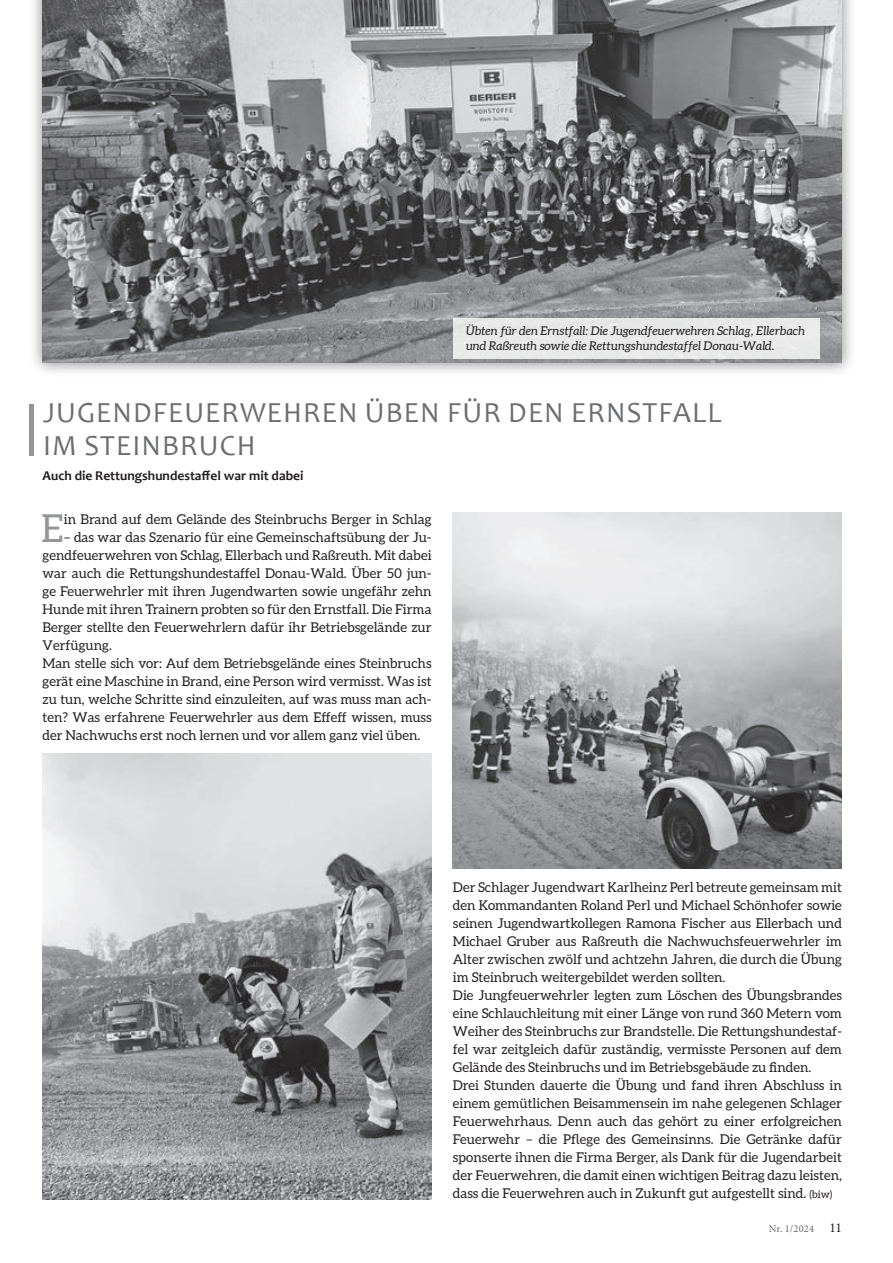
<style>
.page{position:relative;width:893px;height:1263px;background:#fff}
.page>*{position:absolute;margin:0;border:0;box-sizing:border-box;transform-origin:0 0}
.t1{font:38.55px "Aleo";color:#939598}
.t2{font:29.25px/33px "Candara";letter-spacing:.04em;color:#6c6d70}
.t3{font:13.5px/18px "Aleo";color:#231f20}
.t4{font:700 13.5px "Candara";color:#231f20}
.t5{font:italic 12px/15px "Aleo";color:#231f20}
.t6{font:10.5px "Minion Pro";letter-spacing:.015em;color:#6c6d70}
.s1{font-size:10.5px}
.s2{font-size:13.5px;color:#231f20}
</style>
<div class="page">
<hr style="left:30px;top:404px;width:4px;height:51px;background:#939598">
<div style="left:28px;top:0;width:828px;height:377px;background:#231f20;opacity:.5"></div>
<img style="left:43px;top:0;width:799px;height:363px">
<img style="left:453px;top:513px;width:389px;height:355px">
<img style="left:43px;top:754px;width:389px;height:445px">
<div style="left:453px;top:318px;width:366px;height:40px;background:#e8e9e9"></div>
<p class="t5" style="left:466px;top:323px;width:341px">Übten für den Ernstfall: Die Jugendfeuerwehren Schlag, Ellerbach und Raßreuth sowie die Rettungshundestaffel Donau-Wald.</p>
<h2 class="t2" style="left:43px;top:396px;width:680px">JUGENDFEUERWEHREN ÜBEN FÜR DEN ERNSTFALL<br>IM STEINBRUCH</h2>
<p class="t4" style="left:43px;top:467px;width:262px">Auch die Rettungshundestaffel war mit dabei</p>
<h1 class="t1" style="left:41px;top:506px;width:24px">E</h1>
<p class="t3" style="left:64px;top:510px;width:369px">in Brand auf dem Gelände des Steinbruchs Berger in Schlag</p>
<p class="t3" style="left:43px;top:528px;width:391px;text-indent:21px">– das war das Szenario für eine Gemeinschaftsübung der Ju&shy;gendfeuerwehren von Schlag, Ellerbach und Raßreuth. Mit dabei war auch die Rettungshundestaffel Donau-Wald. Über 50 jun&shy;ge Feuerwehrler mit ihren Jugendwarten sowie ungefähr zehn Hunde mit ihren Trainern probten so für den Ernstfall. Die Firma Berger stellte den Feuerwehrlern dafür ihr Betriebsgelände zur Verfügung.<br>Man stelle sich vor: Auf dem Betriebsgelände eines Steinbruchs gerät eine Maschine in Brand, eine Person wird vermisst. Was ist zu tun, welche Schritte sind einzuleiten, auf was muss man ach&shy;ten? Was erfahrene Feuerwehrler aus dem Effeff wissen, muss der Nachwuchs erst noch lernen und vor allem ganz viel üben.</p>
<p class="t3" style="left:453px;top:878px;width:391px">Der Schlager Jugendwart Karlheinz Perl betreute gemeinsam mit den Kommandanten Roland Perl und Michael Schönhofer sowie seinen Jugendwartkollegen Ramona Fischer aus Ellerbach und Michael Gruber aus Raßreuth die Nachwuchsfeuerwehrler im Alter zwischen zwölf und achtzehn Jahren, die durch die Übung im Steinbruch weitergebildet werden sollten.<br>Die Jungfeuerwehrler legten zum Löschen des Übungsbrandes eine Schlauchleitung mit einer Länge von rund 360 Metern vom Weiher des Steinbruchs zur Brandstelle. Die Rettungshundestaf&shy;fel war zeitgleich dafür zuständig, vermisste Personen auf dem Gelände des Steinbruchs und im Betriebsgebäude zu finden.<br>Drei Stunden dauerte die Übung und fand ihren Abschluss in einem gemütlichen Beisammensein im nahe gelegenen Schlager Feuerwehrhaus. Denn auch das gehört zu einer erfolgreichen Feuerwehr – die Pflege des Gemeinsinns. Die Getränke dafür sponserte ihnen die Firma Berger, als Dank für die Jugendarbeit der Feuerwehren, die damit einen wichtigen Beitrag dazu leisten, dass die Feuerwehren auch in Zukunft gut aufgestellt sind. <span class="s1">(biw)</span></p>
<p class="t6" style="left:769px;top:1222px;width:75px">Nr. 1/2024 <span class="s2">11</span></p>
</div>
